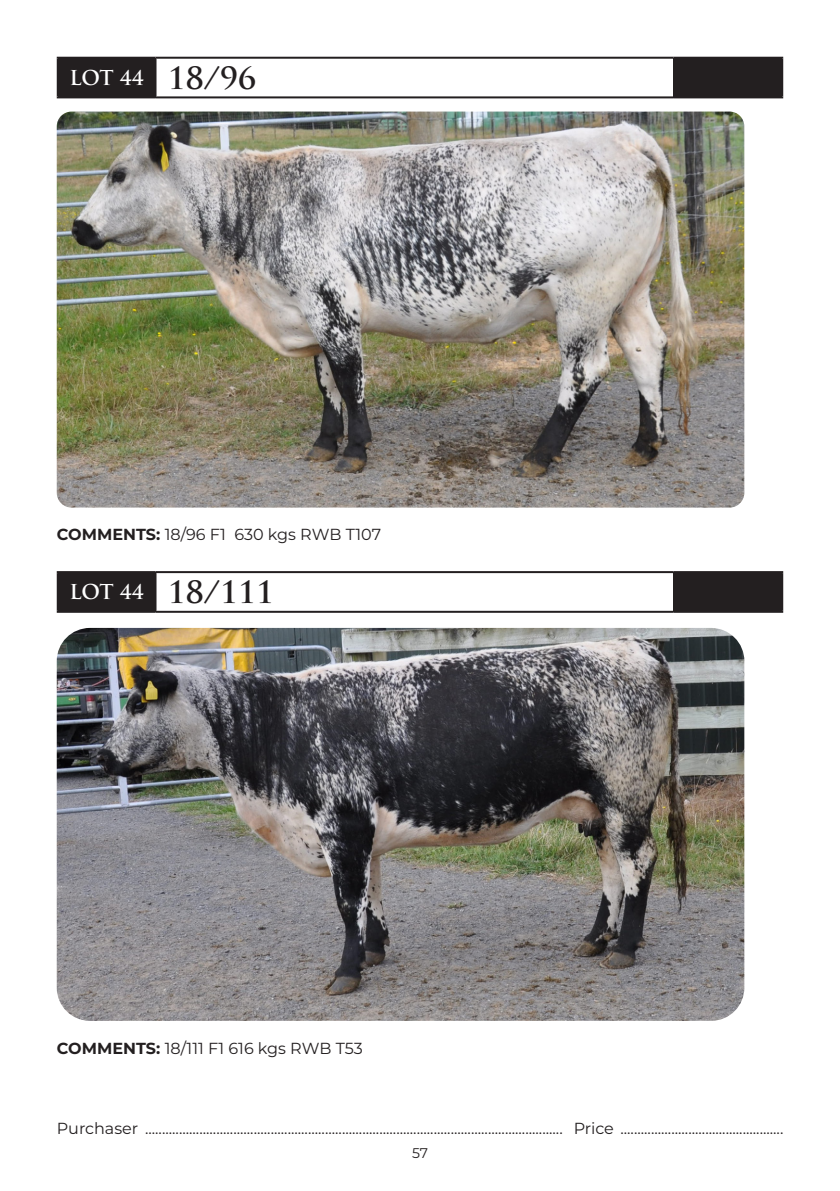
<style>
.page{position:relative;width:840px;height:1191px;background:#fff}
.page>*{position:absolute;margin:0;border:0;box-sizing:border-box;transform-origin:0 0}
.t1{font:700 30px "Trajan Pro";color:#231f20}
.t2{font:700 20px "Trajan Pro";color:#fff}
.t3{font:16px "Montserrat";color:#231f20}
.t4{font:14px "Montserrat";color:#231f20}
.s1{font-size:30px;color:#231f20}
.s2{font-weight:700}
.s3{font-size:20px;color:#fff}
</style>
<div class="page">
<div style="left:58px;top:58px;width:97px;height:39px;background:#231f20"></div>
<div style="left:673px;top:58px;width:108px;height:39px;background:#231f20"></div>
<hr style="left:155px;top:57px;width:518px;height:2px;background:#231f20">
<hr style="left:673px;top:57px;width:109px;height:2px;background:#231f20">
<hr style="left:780px;top:59px;width:2px;height:37px;background:#231f20">
<hr style="left:155px;top:96px;width:518px;height:2px;background:#231f20">
<hr style="left:673px;top:96px;width:109px;height:2px;background:#231f20">
<hr style="left:57px;top:57px;width:98px;height:2px;background:#231f20">
<hr style="left:57px;top:59px;width:2px;height:37px;background:#231f20">
<hr style="left:154px;top:59px;width:2px;height:37px;background:#231f20">
<hr style="left:57px;top:96px;width:98px;height:2px;background:#231f20">
<div style="left:58px;top:572px;width:97px;height:40px;background:#231f20"></div>
<div style="left:673px;top:572px;width:108px;height:40px;background:#231f20"></div>
<hr style="left:155px;top:571px;width:518px;height:2px;background:#231f20">
<hr style="left:673px;top:571px;width:109px;height:2px;background:#231f20">
<hr style="left:780px;top:573px;width:2px;height:38px;background:#231f20">
<hr style="left:155px;top:611px;width:518px;height:2px;background:#231f20">
<hr style="left:673px;top:611px;width:109px;height:2px;background:#231f20">
<hr style="left:57px;top:571px;width:98px;height:2px;background:#231f20">
<hr style="left:57px;top:573px;width:2px;height:38px;background:#231f20">
<hr style="left:154px;top:573px;width:2px;height:38px;background:#231f20">
<hr style="left:57px;top:611px;width:98px;height:2px;background:#231f20">
<img style="left:57px;top:628px;width:687px;height:392px">
<img style="left:57px;top:112px;width:687px;height:395px">
<p class="t2" style="left:69px;top:65px;width:188px">LOT 44 <span class="s1">18/96</span></p>
<p class="t3" style="left:57px;top:523px;width:326px"><span class="s2">COMMENTS:</span> 18/96 F1 630 kgs RWB T107</p>
<p class="t1" style="left:69px;top:573px;width:206px"><span class="s3">LOT 44</span> 18/111</p>
<p class="t3" style="left:57px;top:1037px;width:307px"><span class="s2">COMMENTS:</span> 18/111 F1 616 kgs RWB T53</p>
<p class="t3" style="left:57px;top:1117px;width:727px">Purchaser ........................................................................................................................... Price ................................................</p>
<p class="t4" style="left:412px;top:1143px;width:17px">57</p>
</div>
